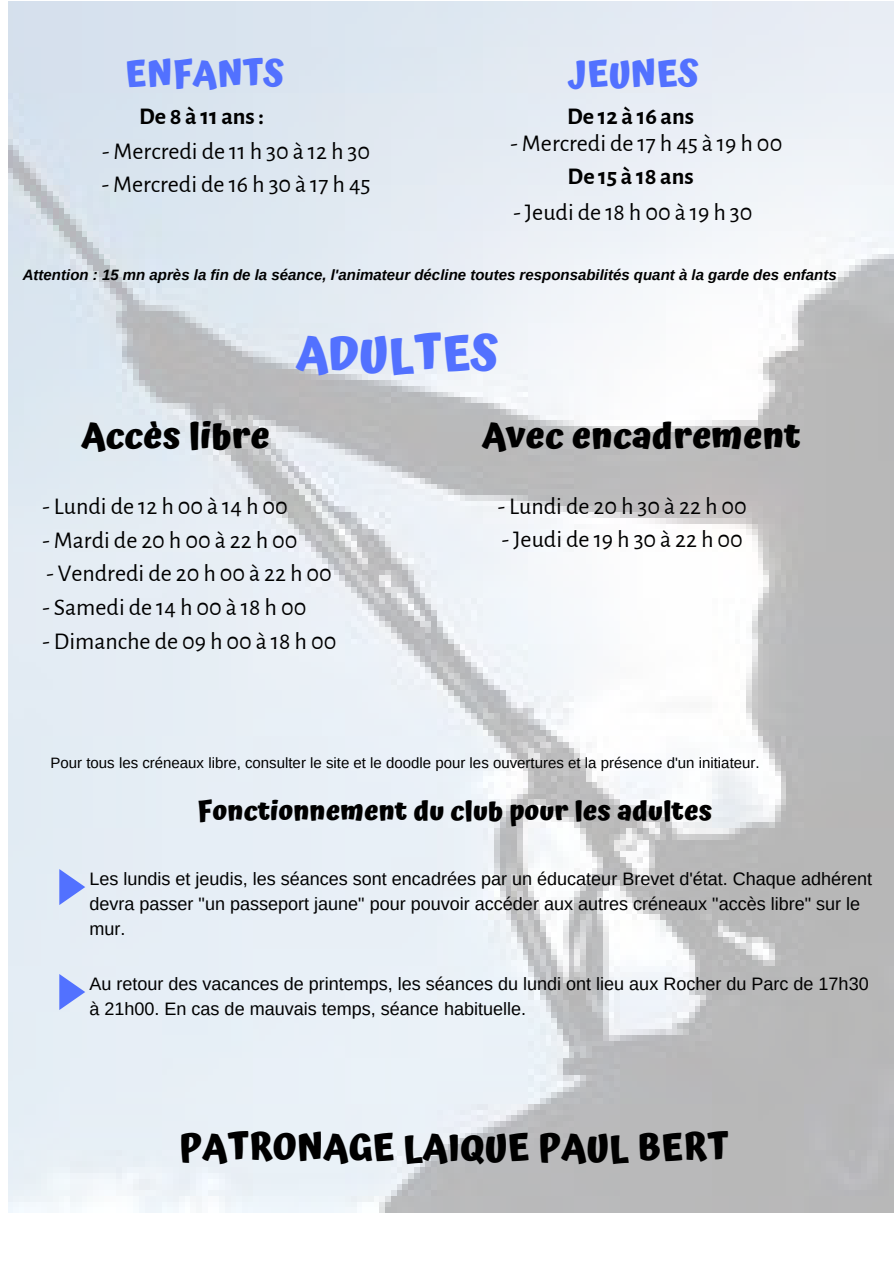
<style>
.page{position:relative;width:894px;height:1264px;background:#fff}
.page>*{position:absolute;margin:0;border:0;box-sizing:border-box;transform-origin:0 0}
.t1{font:700 48px "Atma";color:#5271ff}
.t2{font:700 37.05px "Atma";color:#000}
.t3{font:700 36px "Atma";color:#000}
.t4{font:700 36px "Atma";color:#5271ff}
.t5{font:700 27px "Atma";color:#000}
.t6{font:24px/33.5px "Alegreya Sans";color:#000}
.t7{font:700 24px "Alegreya Sans";color:#000}
.t8{font:700 24px "Alegreya Sans";letter-spacing:.075em;color:#000}
.t9{font:18px/24.8px "Arimo";color:#000}
.t10{font:italic 700 15px "Arimo";color:#000}
.t11{font:15px "Arimo";color:#000}
</style>
<div class="page">
<img style="left:9px;top:2px;width:884px;height:1210px">
<svg style="left:59px;top:869px;width:26px;height:36px"></svg>
<svg style="left:59px;top:974px;width:26px;height:36px"></svg>
<h3 class="t4" style="left:125px;top:52px;width:160px">ENFANTS</h3>
<h3 class="t8" style="left:139px;top:102px;width:126px">De8à11ans:</h3>
<h3 class="t6" style="left:102px;top:135px;width:269px">- Mercredi de 11 h 30 à 12 h 30</h3>
<h3 class="t6" style="left:102px;top:168px;width:270px">- Mercredi de 16 h 30 à 17 h 45</h3>
<h3 class="t4" style="left:567px;top:52px;width:132px">JEUNES</h3>
<h3 class="t7" style="left:567px;top:102px;width:128px">De 12 à 16 ans</h3>
<h3 class="t6" style="left:510px;top:127px;width:273px">- Mercredi de 17 h 45 à 19 h 00</h3>
<h3 class="t7" style="left:567px;top:162px;width:128px">De 15 à 18 ans</h3>
<h3 class="t6" style="left:513px;top:196px;width:240px">-Jeudide18h00à19h30</h3>
<p class="t10" style="left:23px;top:266px;width:815px">Attention : 15 mn après la fin de la séance, l'animateur décline toutes responsabilités quant à la garde des enfants</p>
<h1 class="t1" style="left:296px;top:325px;width:203px">ADULTES</h1>
<h3 class="t3" style="left:81px;top:414px;width:190px">Accès libre</h3>
<h3 class="t3" style="left:482px;top:414px;width:320px">Avec encadrement</h3>
<h3 class="t6" style="left:42px;top:490px;width:256px">-Lundide12h00à14h00 -Mardide20h00à22h00</h3>
<h3 class="t6" style="left:46px;top:557px;width:287px">- Vendredi de 20 h 00 à 22 h 00</h3>
<h3 class="t6" style="left:42px;top:591px;width:265px">- Samedi de 14 h 00 à 18 h 00</h3>
<h3 class="t6" style="left:42px;top:624px;width:295px">- Dimanche de 09 h 00 à 18 h 00</h3>
<h3 class="t6" style="left:497px;top:490px;width:250px;line-height:32.7px">-Lundide20h30à22h00 -Jeudide19h30à22h00</h3>
<p class="t11" style="left:51px;top:754px;width:710px">Pour tous les créneaux libre, consulter le site et le doodle pour les ouvertures et la présence d'un initiateur.</p>
<h3 class="t5" style="left:197px;top:794px;width:516px">Fonctionnement du club pour les adultes</h3>
<p class="t9" style="left:89px;top:866px;width:784px">Les lundis et jeudis, les séances sont encadrées par un éducateur Brevet d'état. Chaque adhérent devra passer "un passeport jaune" pour pouvoir accéder aux autres créneaux "accès libre" sur le mur.</p>
<p class="t9" style="left:89px;top:971px;width:780px">Au retour des vacances de printemps, les séances du lundi ont lieu aux Rocher du Parc de 17h30 à 21h00. En cas de mauvais temps, séance habituelle.</p>
<h2 class="t2" style="left:179px;top:1125px;width:551px">PATRONAGE LAIQUE PAUL BERT</h2>
</div>
